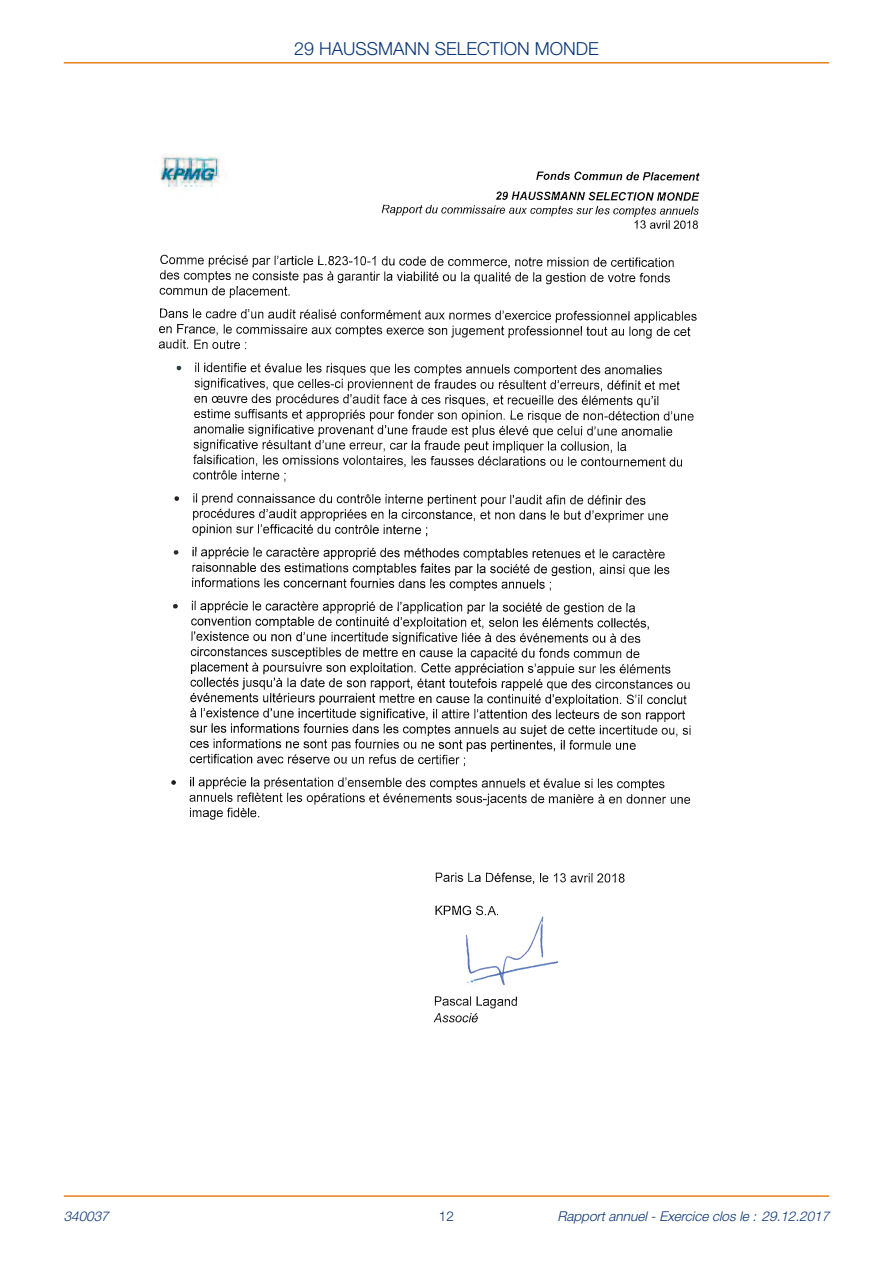
<style>
.page{position:relative;width:893px;height:1263px;background:#fff}
.page>*{position:absolute;margin:0;border:0;box-sizing:border-box;transform-origin:0 0}
.t1{font:300 18px "Helvetica Neue LT";color:#083575}
.t2{font:italic 300 13.5px "Helvetica Neue LT";color:#083575}
.t3{font:300 13.5px "Helvetica Neue LT";color:#083575}
</style>
<div class="page">
<hr style="left:64px;top:62px;width:765px;height:2px;background:#e6811b">
<hr style="left:64px;top:1195px;width:765px;height:2px;background:#e6811b">
<img style="left:158px;top:154px;width:542px;height:869px">
<h1 class="t1" style="left:294px;top:42px;width:306px">29 HAUSSMANN SELECTION MONDE</h1>
<p class="t2" style="left:64px;top:1211px;width:49px">340037</p>
<p class="t3" style="left:439px;top:1211px;width:17px">12</p>
<p class="t2" style="left:558px;top:1211px;width:276px">Rapport annuel - Exercice clos le : 29.12.2017</p>
</div>
